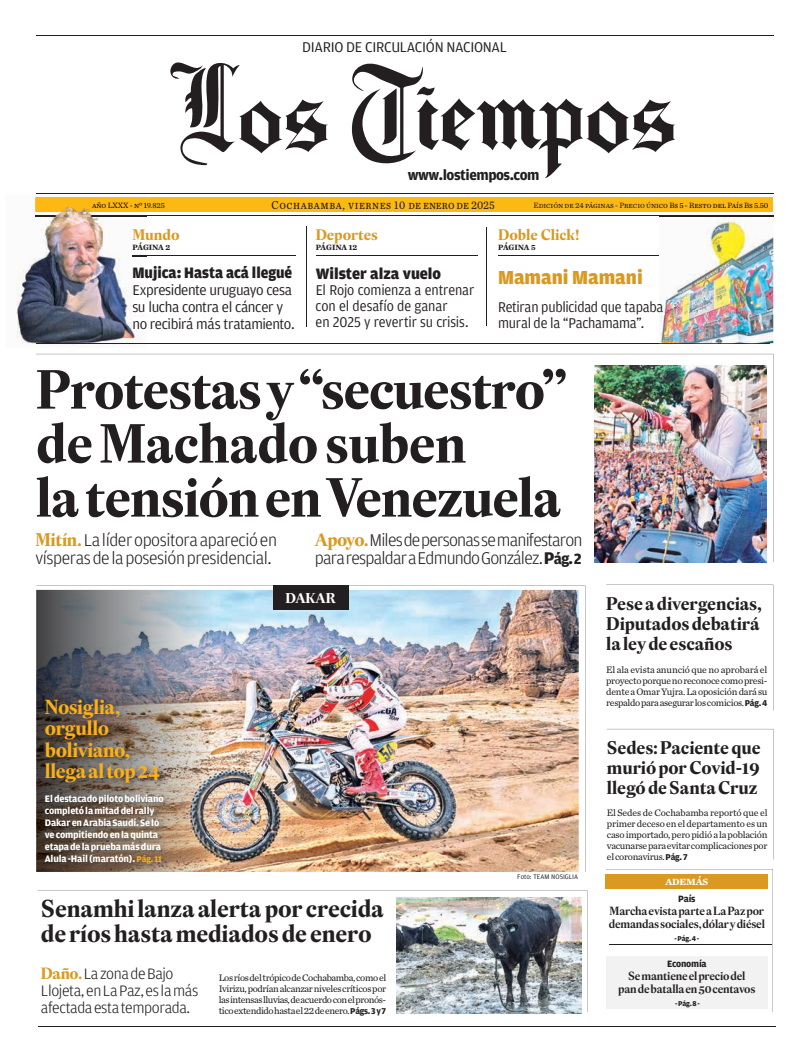
<style>
.page{position:relative;width:808px;height:1063px;background:#fff}
.page>*{position:absolute;margin:0;border:0;box-sizing:border-box;transform-origin:0 0}
.t1{font:700 54px/54px "Eudald Headline";letter-spacing:-.02em;color:#231f20}
.t2{font:700 24px/25px "Eudald Headline";letter-spacing:-.01em;color:#231f20}
.t3{font:700 20px/21.5px "Eudald Headline";letter-spacing:-.025em;color:#fcaf17}
.t4{font:900 20px "Amplitude";letter-spacing:-.005em;color:#da9920}
.t5{font:300 18px/18.7px "Amplitude";letter-spacing:-.035em;color:#231f20}
.t6{font:700 18px/20px "Eudald Headline";letter-spacing:-.01em;color:#231f20}
.t7{font:300 16px/17px "Amplitude";letter-spacing:-.025em;color:#231f20}
.t8{font:900 16px "Amplitude";color:#231f20;scale:.95 1}
.t9{font:900 16px "Amplitude";color:#231f20}
.t10{font:15px/16px "Amplitude";letter-spacing:-.02em;color:#231f20;scale:.95 1}
.t11{font:15px/17px "Amplitude";letter-spacing:-.02em;color:#231f20}
.t12{font:700 15px "Eudald Headline";letter-spacing:-.005em;color:#da9920}
.t13{font:700 15px "Amplitude";letter-spacing:-.03em;color:#231f20}
.t14{font:700 14px "Eudald Headline";letter-spacing:-.01em;color:#fff}
.t15{font:12px "Chronicle Text G2";letter-spacing:.13em;color:#231f20;scale:.9 1}
.t16{font:600 11.7px/13px "Eudald Headline";letter-spacing:-.02em;color:#231f20}
.t17{font:700 10px/12px "Amplitude";letter-spacing:-.02em;color:#fff}
.t18{font:9.8px/11px "Chronicle Text G2";letter-spacing:-.03em;color:#231f20;text-align:justify}
.t19{font:700 9.7px "Amplitude";letter-spacing:-.02em;color:#231f20}
.t20{font:700 9.4px "Chronicle Text G1";letter-spacing:-.025em;color:#fff;scale:1.06 1}
.t21{font:8px "Chronicle Text G2";letter-spacing:.075em;color:#231f20}
.t22{font:700 8px "Chronicle Text G1";letter-spacing:-.005em;color:#231f20}
.t23{font:8px "Chronicle Text G2";color:#1b0800}
.t24{font:700 7.4px "Amplitude";letter-spacing:-.02em;color:#231f20}
.t25{font:7px "Amplitude";color:#231f20}
.s1{color:#231f20}
.s2{color:#1b0800}
.s3{color:#db9a22}
.s4{font-family:"Eudald Headline";font-weight:700;color:#da9920}
.s5{font-weight:700}
.s6{font-weight:700;font-size:15.7px}
.s7{color:#fdcea3}
.s8{color:#93d7f5}
.s9{font-family:"Amplitude";font-weight:700;font-size:9px}
.s10{font-size:9px;color:#fcaf17}
</style>
<div class="page">
<hr style="left:37px;top:343px;width:733px;height:1px;background:#231f20">
<svg style="left:607px;top:729px;width:166px;height:1px"></svg>
<hr style="left:39px;top:1027px;width:737px;height:1px;background:#231f20">
<svg style="left:606px;top:869px;width:167px;height:143px"></svg>
<hr style="left:609px;top:944px;width:162px;height:1px;background:#231f20">
<img style="left:396px;top:898px;width:185px;height:115px">
<hr style="left:486px;top:227px;width:1px;height:99px;background:#231f20">
<hr style="left:498px;top:256px;width:161px;height:1px;background:#231f20">
<hr style="left:316px;top:256px;width:161px;height:1px;background:#231f20">
<hr style="left:132px;top:256px;width:164px;height:1px;background:#231f20">
<hr style="left:307px;top:227px;width:1px;height:100px;background:#231f20">
<svg style="left:36px;top:354px;width:737px;height:208px"></svg>
<img style="left:36px;top:586px;width:543px;height:286px">
<div style="left:273px;top:586px;width:75px;height:24px;background:#231f20"></div>
<img style="left:42px;top:696px;width:129px;height:175px">
<hr style="left:36px;top:36px;width:737px;height:1px;background:#231f20">
<hr style="left:36px;top:194px;width:737px;height:1px;background:#231f20">
<svg style="left:170px;top:62px;width:158px;height:103px"></svg>
<svg style="left:351px;top:63px;width:324px;height:115px"></svg>
<div style="left:35px;top:197px;width:738px;height:15px;background:#fdb913"></div>
<hr style="left:36px;top:216px;width:737px;height:1px;background:#231f20">
<img style="left:659px;top:212px;width:114px;height:131px">
<img style="left:659px;top:301px;width:21px;height:13px">
<img style="left:659px;top:216px;width:114px;height:1px">
<img style="left:16px;top:212px;width:131px;height:133px">
<img style="left:37px;top:343px;width:110px;height:1px">
<svg style="left:132px;top:256px;width:15px;height:1px"></svg>
<img style="left:133px;top:266px;width:14px;height:15px">
<img style="left:134px;top:284px;width:13px;height:14px">
<img style="left:133px;top:301px;width:14px;height:14px">
<svg style="left:134px;top:318px;width:13px;height:11px"></svg>
<img style="left:133px;top:229px;width:14px;height:11px">
<img style="left:133px;top:242px;width:14px;height:8px">
<img style="left:35px;top:197px;width:55px;height:15px">
<img style="left:36px;top:216px;width:111px;height:1px">
<img style="left:594px;top:365px;width:172px;height:198px">
<h3 class="t11" style="left:302px;top:38px;width:206px">DIARIO DE CIRCULACIÓN NACIONAL</h3>
<h3 class="t13" style="left:408px;top:166px;width:133px">www.lostiempos.com</h3>
<p class="t23" style="left:92px;top:199px;width:74px">año LXXX - nº 1<span class="s1">9.825</span></p>
<p class="t15" style="left:272px;top:196px;width:249px">Cochabamba, viernes 10 de enero de 2025</p>
<p class="t21" style="left:533px;top:199px;width:236px">Edición de 24 páginas - Precio úni<span class="s2">co Bs 5 - Resto del País Bs 5.50</span></p>
<h3 class="t12" style="left:132px;top:224px;width:49px"><span class="s3">Mu</span>ndo</h3>
<p class="t22" style="left:132px;top:241px;width:39px">PÁGINA 2</p>
<h3 class="t12" style="left:316px;top:224px;width:64px">Deportes</h3>
<p class="t22" style="left:316px;top:241px;width:43px">PÁGINA 12</p>
<h3 class="t12" style="left:498px;top:224px;width:83px">Doble Click!</h3>
<p class="t22" style="left:498px;top:241px;width:39px">PÁGINA 5</p>
<h3 class="t8" style="left:132px;top:264px;width:170px">Mujica: Hasta acá llegué</h3>
<h3 class="t11" style="left:132px;top:282px;width:164px">Expresidente uruguayo cesa su lucha contra el cáncer y no recibirá más tratamiento.</h3>
<h3 class="t9" style="left:316px;top:265px;width:127px">Wilster alza vuelo</h3>
<h3 class="t10" style="left:316px;top:282px;width:168px">El Rojo comienza a entrenar con el desafío de ganar<br>en 2025 y revertir su crisis.</h3>
<h1 class="t1" style="left:36px;top:362px;width:533px">Protestas y “secuestro” de Machado suben<br>la tensión en Venezuela</h1>
<h3 class="t5" style="left:35px;top:530px;width:243px"><span class="s4">Mitín.</span>La líder opositora apareció en vísperas de la posesión presidencial.</h3>
<h3 class="t5" style="left:315px;top:530px;width:269px"><span class="s4">Apoyo.</span> Miles de personas se manifestaron para respaldar a Edmundo González.<span class="s5">P</span><span class="s6">ág. 2</span></h3>
<h3 class="t14" style="left:286px;top:589px;width:52px">DAKAR</h3>
<h3 class="t4" style="left:498px;top:267px;width:146px">Mamani Mamani</h3>
<h3 class="t10" style="left:498px;top:299px;width:193px">Retiran publicidad que tapaba <span class="s7">u</span><span class="s8">n </span>mural de la “Pachamama”.</h3>
<h3 class="t6" style="left:606px;top:594px;width:157px">Pese a divergencias,<br>Diputados debatirá la ley de escaños</h3>
<p class="t18" style="left:606px;top:664px;width:163px">El ala evista anunció que no aprobará el proyecto porque no reconoce como presi&shy;dente a Omar Yujra. La oposición dará su respaldo para asegurar los comicios. <span class="s9">Pág.4</span></p>
<h3 class="t6" style="left:607px;top:737px;width:155px;text-align:justify">Sedes: Paciente que murió por Covid-19 llegó de Santa Cruz</h3>
<p class="t18" style="left:607px;top:807px;width:162px">El Sedes de Cochabamba reportó que el primer deceso en el departamento es un caso importado, pero pidió a la población vacunarse para evitar complicaciones por el coronavirus. <span class="s9">Pág.7</span></p>
<p class="t19" style="left:678px;top:894px;width:19px">País</p>
<p class="t16" style="left:609px;top:904px;width:158px">Marcha evista parte a La Paz por demandas sociales, dólar y diésel</p>
<p class="t24" style="left:674px;top:935px;width:26px">- Pág. 4 -</p>
<p class="t19" style="left:667px;top:959px;width:41px">Economía</p>
<p class="t16" style="left:618px;top:969px;width:139px;text-align:center">Se mantiene el precio del pan de batalla en 50 centavos</p>
<p class="t24" style="left:675px;top:1000px;width:26px">- Pág. 8 -</p>
<h3 class="t3" style="left:45px;top:696px;width:117px">Nosiglia, orgullo boliviano, llega al top 24</h3>
<p class="t17" style="left:45px;top:793px;width:120px">El destacado piloto boliviano completó la mitad del rally<br>Dakar en Arabia Saudí. Se lo ve compitiendo en la quinta etapa de la prueba más dura<br>Alula -Hail (maratón). <span class="s10">Pág. 11</span></p>
<p class="t25" style="left:517px;top:873px;width:62px">Foto: TEAM NOSIGLIA</p>
<p class="t20" style="left:665px;top:875px;width:42px">ADEMÁS</p>
<h2 class="t2" style="left:41px;top:896px;width:345px">Senamhi lanza alerta por crecida de ríos hasta mediados de enero</h2>
<p class="t18" style="left:219px;top:972px;width:169px">Los ríos del trópico de Cochabamba, como el Ivirizu, podrían alcanzar niveles críticos por las intensas lluvias, de acuerdo con el pronós&shy;tico extendido hasta el 22 de enero. <span class="s9">Págs. 3 y 7</span></p>
<h3 class="t7" style="left:41px;top:965px;width:159px"><span class="s4">Daño.</span> La zona de Bajo<br>Llojeta, en La Paz, es la más afectada esta temporada.</h3>
</div>
